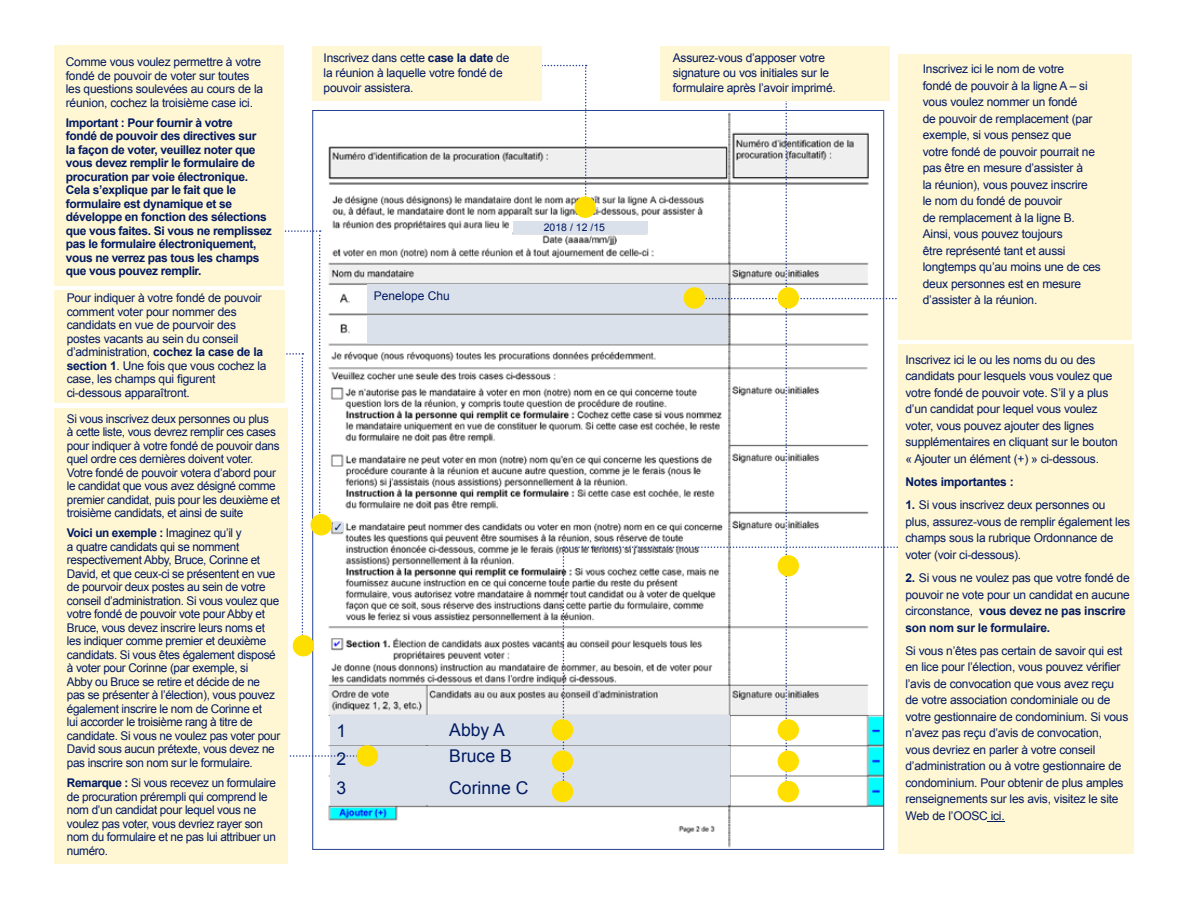
<style>
.page{position:relative;width:1188px;height:918px;background:#fff}
.page>*{position:absolute;margin:0;border:0;box-sizing:border-box;transform-origin:0 0}
.t1{font:17.55px/28.5px "Arial";color:#001a62;text-align:justify}
.t2{font:12px/13.5px "Arial";letter-spacing:-.02em;color:#001a62}
.t3{font:700 12px/13.5px "Arial";letter-spacing:-.03em;color:#001a62}
.t4{font:12px "Arial";color:#001a62}
.t5{font:10.5px "Arial";color:#001a62}
.s1{font-weight:700}
</style>
<div class="page">
<img style="left:321px;top:146px;width:561px;height:702px">
<div style="left:660px;top:46px;width:230px;height:55px;background:#fff6d3"></div>
<div style="left:367px;top:285px;width:361px;height:28px;background:#dbe1ea"></div>
<div style="left:367px;top:315px;width:361px;height:28px;background:#dbe1ea"></div>
<div style="left:333px;top:522px;width:9px;height:10px;background:#dbe1ea"></div>
<div style="left:778px;top:781px;width:21px;height:21px;background:#ffdf00;border-radius:50%"></div>
<div style="left:898px;top:54px;width:234px;height:286px;background:#fff6d3"></div>
<div style="left:330px;top:716px;width:97px;height:29px;background:#dbe1ea"></div>
<div style="left:428px;top:716px;width:302px;height:29px;background:#dbe1ea"></div>
<div style="left:330px;top:746px;width:97px;height:30px;background:#dbe1ea"></div>
<div style="left:428px;top:746px;width:302px;height:30px;background:#dbe1ea"></div>
<div style="left:330px;top:777px;width:97px;height:28px;background:#dbe1ea"></div>
<div style="left:428px;top:777px;width:302px;height:28px;background:#dbe1ea"></div>
<svg style="left:467px;top:65px;width:454px;height:731px"></svg>
<svg style="left:284px;top:230px;width:37px;height:418px"></svg>
<div style="left:54px;top:45px;width:230px;height:241px;background:#fff6d3"></div>
<div style="left:54px;top:290px;width:231px;height:113px;background:#fff6d3"></div>
<div style="left:311px;top:514px;width:21px;height:21px;background:#ffdf00;border-radius:50%"></div>
<div style="left:575px;top:197px;width:21px;height:21px;background:#ffdf00;border-radius:50%"></div>
<div style="left:293px;top:635px;width:21px;height:21px;background:#ffdf00;border-radius:50%"></div>
<svg style="left:287px;top:755px;width:70px;height:2px"></svg>
<div style="left:357px;top:745px;width:21px;height:22px;background:#ffdf00;border-radius:50%"></div>
<div style="left:54px;top:408px;width:233px;height:456px;background:#fff6d3"></div>
<div style="left:312px;top:46px;width:230px;height:55px;background:#fff6d3"></div>
<div style="left:552px;top:719px;width:21px;height:22px;background:#ffdf00;border-radius:50%"></div>
<div style="left:552px;top:751px;width:21px;height:21px;background:#ffdf00;border-radius:50%"></div>
<div style="left:552px;top:781px;width:21px;height:21px;background:#ffdf00;border-radius:50%"></div>
<div style="left:899px;top:345px;width:235px;height:509px;background:#fff6d3"></div>
<svg style="left:988px;top:821px;width:17px;height:1px"></svg>
<p class="t2" style="left:66px;top:55px;width:199px">Comme vous voulez permettre à votre fondé de pouvoir de voter sur toutes les questions soulevées au cours de la réunion, cochez la troisième case ici.</p>
<p class="t3" style="left:66px;top:116px;width:208px">Important : Pour fournir à votre<br>fondé de pouvoir des directives sur<br>la façon de voter, veuillez noter que vous devez remplir le formulaire de procuration par voie électronique.<br>Cela s’explique par le fait que le formulaire est dynamique et se développe en fonction des sélections que vous faites. Si vous ne remplissez pas le formulaire électroniquement, vous ne verrez pas tous les champs que vous pouvez remplir.</p>
<p class="t2" style="left:67px;top:291px;width:201px">Pour indiquer à votre fondé de pouvoir comment voter pour nommer des candidats en vue de pourvoir des postes vacants au sein du conseil d’administration, <span class="s1">cochez la case de la section 1</span>. Une fois que vous cochez la case, les champs qui figurent ci-dessous apparaîtront.</p>
<p class="t2" style="left:67px;top:412px;width:215px">Si vous inscrivez deux personnes ou plus<br>à cette liste, vous devrez remplir ces cases pour indiquer à votre fondé de pouvoir dans quel ordre ces dernières doivent voter.<br>Votre fondé de pouvoir votera d’abord pour le candidat que vous avez désigné comme premier candidat, puis pour les deuxième et troisième candidats, et ainsi de suite</p>
<p class="t2" style="left:67px;top:527px;width:215px"><span class="s1">Voici un exemple :</span> Imaginez qu’il y<br>a quatre candidats qui se nomment respectivement Abby, Bruce, Corinne et David, et que ceux-ci se présentent en vue de pourvoir deux postes au sein de votre conseil d’administration. Si vous voulez que votre fondé de pouvoir vote pour Abby et Bruce, vous devez inscrire leurs noms et les indiquer comme premier et deuxième candidats. Si vous êtes également disposé à voter pour Corinne (par exemple, si<br>Abby ou Bruce se retire et décide de ne pas se présenter à l’élection), vous pouvez également inscrire le nom de Corinne et<br>lui accorder le troisième rang à titre de candidate. Si vous ne voulez pas voter pour David sous aucun prétexte, vous devez ne pas inscrire son nom sur le formulaire.</p>
<p class="t2" style="left:67px;top:776px;width:211px"><span class="s1">Remarque :</span> Si vous recevez un formulaire de procuration prérempli qui comprend le nom d’un candidat pour lequel vous ne voulez pas voter, vous devriez rayer son nom du formulaire et ne pas lui attribuer un numéro.</p>
<p class="t2" style="left:324px;top:51px;width:187px;line-height:15px">Inscrivez dans cette <span class="s1">case la date</span> de la réunion à laquelle votre fondé de pouvoir assistera.</p>
<p class="t4" style="left:374px;top:288px;width:78px">Penelope Chu</p>
<p class="t5" style="left:544px;top:221px;width:63px">2018 / 12 /15</p>
<h1 class="t1" style="left:336px;top:716px;width:11px">1<br>2<br>3</h1>
<h1 class="t1" style="left:449px;top:716px;width:64px;line-height:26.8px">Abby A<br>Bruce B</h1>
<h1 class="t1" style="left:449px;top:773px;width:81px">Corinne C</h1>
<p class="t2" style="left:673px;top:51px;width:165px;line-height:15px">Assurez-vous d’apposer votre signature ou vos initiales sur le formulaire après l’avoir imprimé.</p>
<p class="t2" style="left:923px;top:61px;width:179px;line-height:16.5px">Inscrivez ici le nom de votre<br>fondé de pouvoir à la ligne A – si vous voulez nommer un fondé<br>de pouvoir de remplacement (par exemple, si vous pensez que<br>votre fondé de pouvoir pourrait ne pas être en mesure d’assister à<br>la réunion), vous pouvez inscrire<br>le nom du fondé de pouvoir<br>de remplacement à la ligne B.<br>Ainsi, vous pouvez toujours<br>être représenté tant et aussi longtemps qu’au moins une de ces deux personnes est en mesure d’assister à la réunion.</p>
<p class="t2" style="left:905px;top:351px;width:214px;line-height:16.5px">Inscrivez ici le ou les noms du ou des candidats pour lesquels vous voulez que votre fondé de pouvoir vote. S’il y a plus d’un candidat pour lequel vous voulez voter, vous pouvez ajouter des lignes supplémentaires en cliquant sur le bouton « Ajouter un élément (+) » ci-dessous.</p>
<p class="t3" style="left:905px;top:476px;width:110px">Notes importantes :</p>
<p class="t2" style="left:905px;top:497px;width:226px;line-height:16.5px"><span class="s1">1.</span> Si vous inscrivez deux personnes ou plus, assurez-vous de remplir également les champs sous la rubrique Ordonnance de voter (voir ci-dessous).</p>
<p class="t2" style="left:905px;top:570px;width:226px;line-height:16.5px"><span class="s1">2.</span> Si vous ne voulez pas que votre fondé de pouvoir ne vote pour un candidat en aucune circonstance, <span class="s1">vous devez ne pas inscrire son nom sur le formulaire.</span></p>
<p class="t2" style="left:905px;top:642px;width:224px;line-height:16.5px">Si vous n’êtes pas certain de savoir qui est en lice pour l’élection, vous pouvez vérifier l’avis de convocation que vous avez reçu de votre association condominiale ou de votre gestionnaire de condominium. Si vous n’avez pas reçu d’avis de convocation, vous devriez en parler à votre conseil d’administration ou à votre gestionnaire de condominium. Pour obtenir de plus amples renseignements sur les avis, visitez le site Web de l’OOSC ici.</p>
</div>
